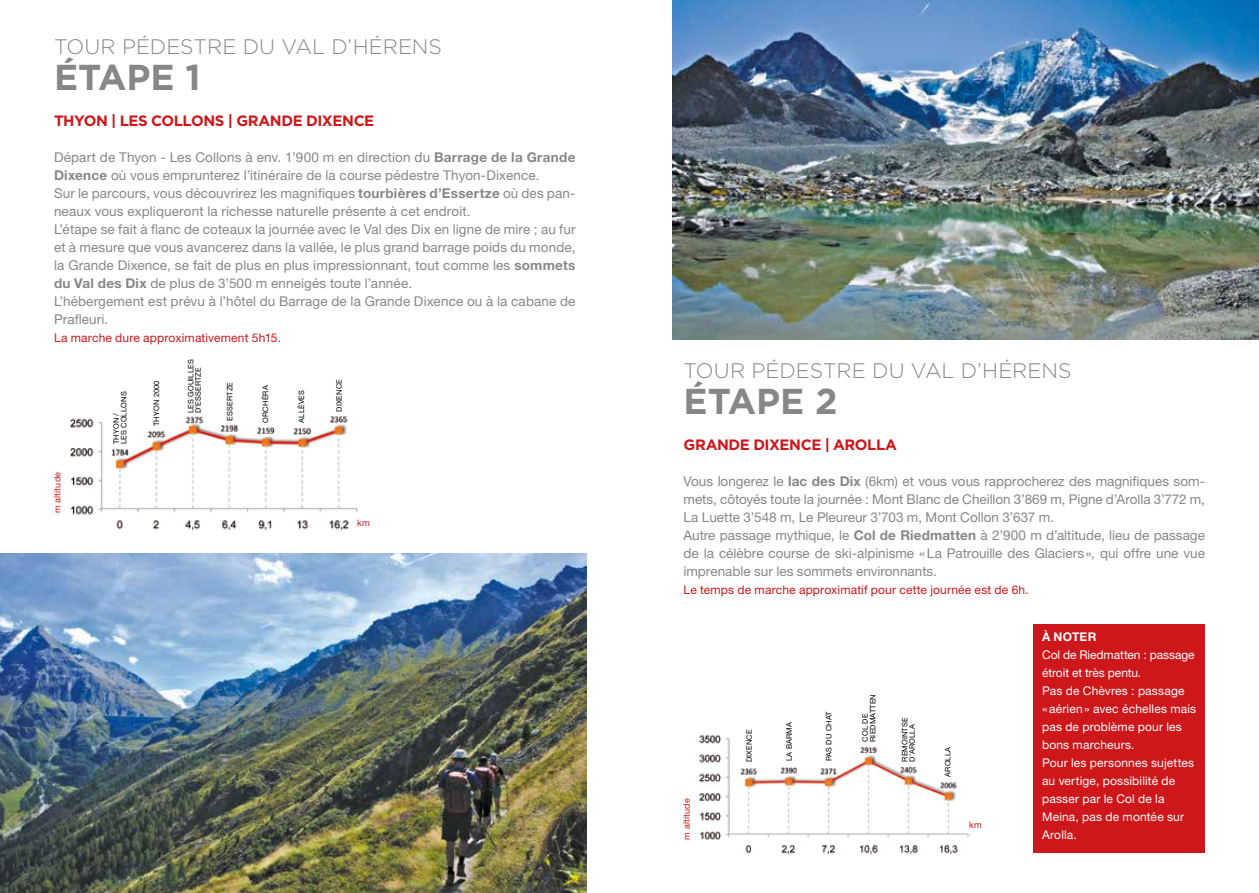
<style>
.page{position:relative;width:1259px;height:893px;background:#fff}
.page>*{position:absolute;margin:0;border:0;box-sizing:border-box;transform-origin:0 0}
.t1{font:700 36px "Gotham";letter-spacing:-.005em;color:#878787}
.t2{font:300 21px "Gotham";letter-spacing:-.005em;color:#878787}
.t3{font:700 15px "Gotham";letter-spacing:-.025em;color:#cd171a}
.t4{font:13.5px/18px "Helvetica Neue LT Std";letter-spacing:.005em;color:#878787}
.t5{font:12px/18px "Helvetica Neue LT Std";letter-spacing:.01em;color:#fff}
.t6{font:12px "Helvetica Neue LT Std";letter-spacing:.015em;color:#cd171a}
.t7{font:700 12px "Helvetica Neue LT Std";letter-spacing:.015em;color:#fff}
.t8{font:9px "Helvetica Neue LT Std";letter-spacing:.02em;color:#cd171a}
.t9{font:7.5px/7.5px "Helvetica Neue LT Std";letter-spacing:.02em;color:#000}
.s1{font-weight:700}
</style>
<div class="page">
<img style="left:69px;top:416px;width:279px;height:99px">
<img style="left:100px;top:502px;width:258px;height:29px">
<img style="left:699px;top:734px;width:258px;height:106px">
<img style="left:727px;top:832px;width:243px;height:23px">
<div style="left:1033px;top:624px;width:172px;height:228px;background:#cd171a"></div>
<img style="left:672px;top:0;width:587px;height:339px">
<img style="left:0;top:553px;width:587px;height:340px">
<h2 class="t2" style="left:54px;top:33px;width:389px">TOUR PÉDESTRE DU VAL D’HÉRENS</h2>
<h1 class="t1" style="left:54px;top:53px;width:148px">ÉTAPE 1</h1>
<p class="t3" style="left:54px;top:111px;width:322px">THYON | LES COLLONS | GRANDE DIXENCE</p>
<p class="t4" style="left:54px;top:148px;width:523px">Départ de Thyon - Les Collons à env. 1’900 m en direction du <span class="s1">Barrage de la Grande Dixence</span> où vous emprunterez l’itinéraire de la course pédestre Thyon-Dixence.<br>Sur le parcours, vous découvrirez les magnifiques <span class="s1">tourbières d’Essertze</span> où des pan&shy;neaux vous expliqueront la richesse naturelle présente à cet endroit.<br>L’étape se fait à flanc de coteaux la journée avec le Val des Dix en ligne de mire ; au fur et à mesure que vous avancerez dans la vallée, le plus grand barrage poids du monde, la Grande Dixence, se fait de plus en plus impressionnant, tout comme les <span class="s1">sommets du Val des Dix</span> de plus de 3’500 m enneigés toute l’année.<br>L’hébergement est prévu à l’hôtel du Barrage de la Grande Dixence ou à la cabane de Prafleuri.</p>
<p class="t6" style="left:54px;top:331px;width:228px">La marche dure approximativement 5h15.</p>
<p class="t8" style="left:52px;top:513px;width:43px;rotate:-90deg">m altitude</p>
<p class="t9" style="left:112px;top:444px;width:54px;rotate:-90deg">THYON /<br>LES COLLONS</p>
<p class="t9" style="left:153px;top:426px;width:47px;rotate:-90deg">THYON 2000</p>
<p class="t9" style="left:187px;top:413px;width:55px;rotate:-90deg">LES GOUILLES<br>D’ESSERTZE</p>
<p class="t9" style="left:226px;top:420px;width:40px;rotate:-90deg">ESSERTZE</p>
<p class="t9" style="left:262px;top:423px;width:39px;rotate:-90deg">ORCHÈRA</p>
<p class="t9" style="left:298px;top:423px;width:34px;rotate:-90deg">ALLÈVES</p>
<p class="t9" style="left:335px;top:412px;width:34px;rotate:-90deg">DIXENCE</p>
<p class="t8" style="left:357px;top:517px;width:14px">km</p>
<h2 class="t2" style="left:683px;top:357px;width:389px">TOUR PÉDESTRE DU VAL D’HÉRENS</h2>
<h1 class="t1" style="left:683px;top:377px;width:155px">ÉTAPE 2</h1>
<p class="t3" style="left:683px;top:435px;width:215px">GRANDE DIXENCE | AROLLA</p>
<p class="t4" style="left:683px;top:472px;width:523px">Vous longerez le <span class="s1">lac des Dix</span> (6km) et vous vous rapprocherez des magnifiques som&shy;mets, côtoyés toute la journée : Mont Blanc de Cheillon 3’869 m, Pigne d’Arolla 3’772 m, La Luette 3’548 m, Le Pleureur 3’703 m, Mont Collon 3’637 m.<br>Autre passage mythique, le <span class="s1">Col de Riedmatten</span> à 2’900 m d’altitude, lieu de passage de la célèbre course de ski-alpinisme «La Patrouille des Glaciers», qui offre une vue imprenable sur les sommets environnants.</p>
<p class="t6" style="left:683px;top:583px;width:347px">Le temps de marche approximatif pour cette journée est de 6h.</p>
<p class="t8" style="left:681px;top:840px;width:43px;rotate:-90deg">m altitude</p>
<p class="t9" style="left:745px;top:762px;width:34px;rotate:-90deg">DIXENCE</p>
<p class="t9" style="left:785px;top:761px;width:40px;rotate:-90deg">LA BARMA</p>
<p class="t9" style="left:825px;top:761px;width:51px;rotate:-90deg">PAS DU CHAT</p>
<p class="t9" style="left:861px;top:742px;width:49px;rotate:-90deg">COL DE<br>RIEDMATTEN</p>
<p class="t9" style="left:901px;top:762px;width:46px;rotate:-90deg">REMOINTSE<br>D’AROLLA</p>
<p class="t9" style="left:944px;top:777px;width:31px;rotate:-90deg">AROLLA</p>
<p class="t8" style="left:969px;top:820px;width:14px">km</p>
<p class="t7" style="left:1042px;top:629px;width:56px">À NOTER</p>
<p class="t5" style="left:1042px;top:646px;width:156px">Col de Riedmatten : passage étroit et très pentu.<br>Pas de Chèvres : passage «aérien» avec échelles mais pas de problème pour les bons marcheurs.<br>Pour les personnes sujettes au vertige, possibilité de passer par le Col de la<br>Meina, pas de montée sur<br>Arolla.</p>
</div>
